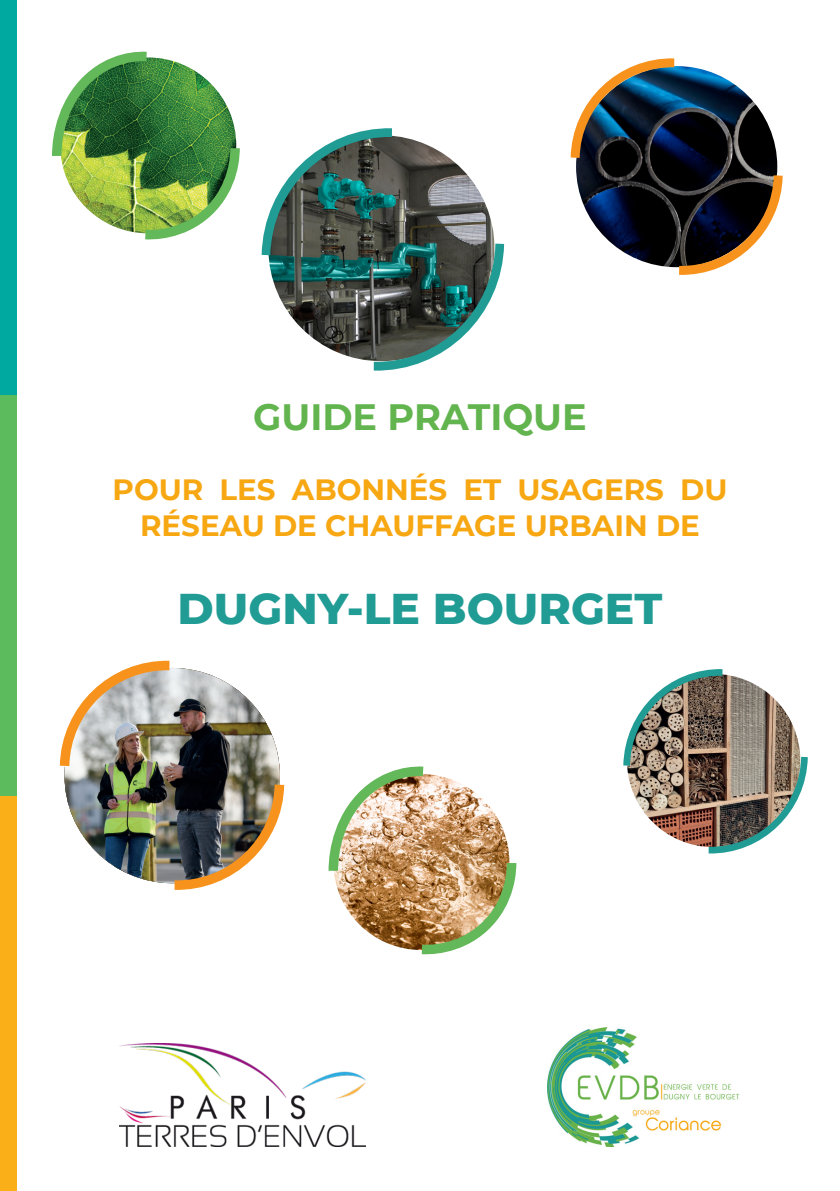
<style>
.page{position:relative;width:840px;height:1191px;background:#fff}
.page>*{position:absolute;margin:0;border:0;box-sizing:border-box;transform-origin:0 0}
.t1{font:800 44px "Montserrat";color:#219c95}
.t2{font:700 36.6px "Montserrat";color:#62b44e}
.t3{font:700 29.2px/35.2px "Montserrat";color:#f7a712;text-align:center}
</style>
<div class="page">
<img style="left:623px;top:669px;width:185px;height:185px">
<svg style="left:52px;top:51px;width:188px;height:189px"></svg>
<img style="left:59px;top:660px;width:226px;height:230px">
<svg style="left:328px;top:766px;width:189px;height:189px"></svg>
<svg style="left:570px;top:58px;width:213px;height:217px"></svg>
<svg style="left:261px;top:128px;width:244px;height:243px"></svg>
<img style="left:547px;top:1027px;width:192px;height:119px">
<img style="left:119px;top:1043px;width:246px;height:103px">
<div style="left:0;top:0;width:16px;height:395px;background:#00a9a0"></div>
<div style="left:0;top:395px;width:16px;height:401px;background:#5cbc5d"></div>
<div style="left:0;top:796px;width:16px;height:395px;background:#faaf18"></div>
<p class="t2" style="left:253px;top:391px;width:335px">GUIDE PRATIQUE</p>
<p class="t3" style="left:112px;top:471px;width:616px">POUR LES ABONNÉS ET USAGERS DU<br>RÉSEAU DE CHAUFFAGE URBAIN DE</p>
<p class="t1" style="left:177px;top:575px;width:486px">DUGNY-LE BOURGET</p>
</div>
